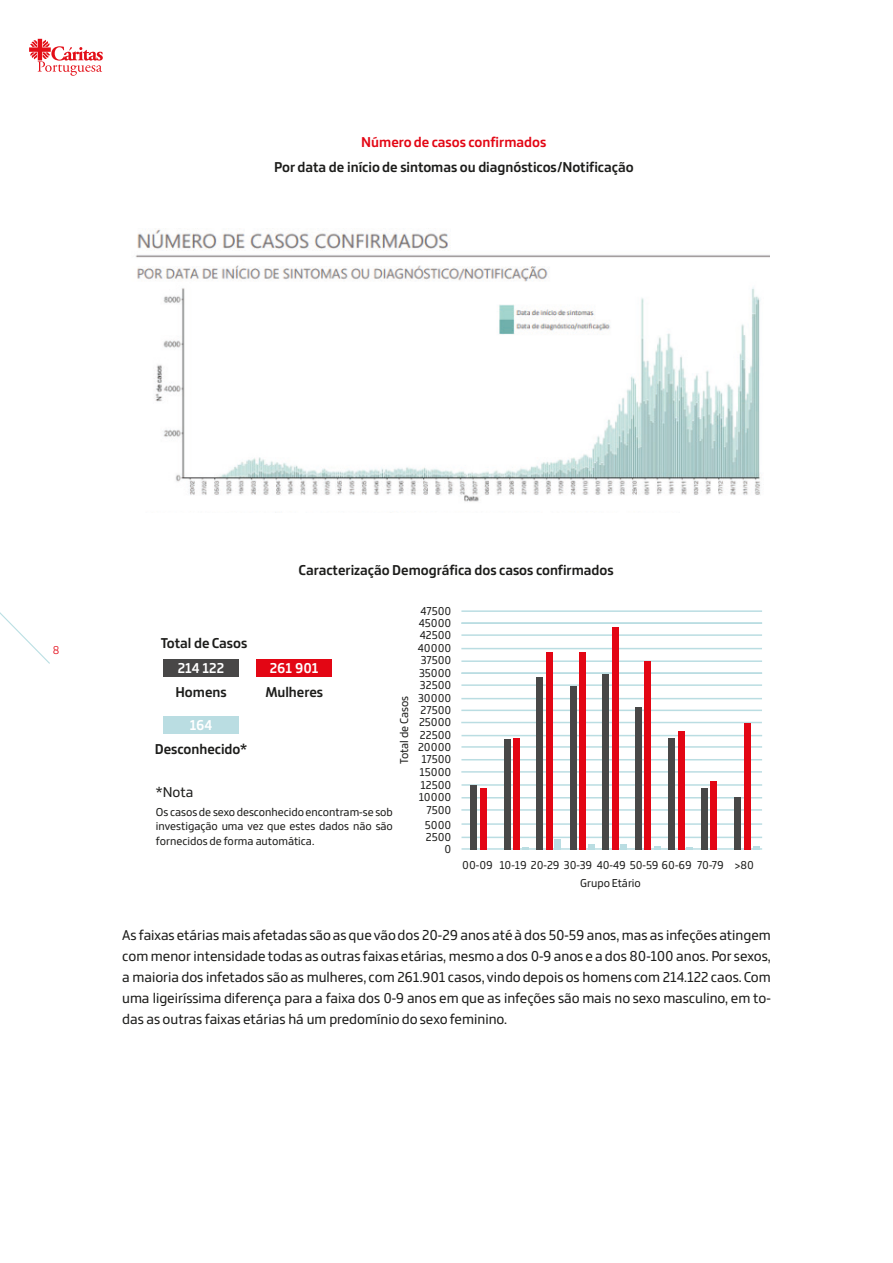
<style>
.page{position:relative;width:893px;height:1263px;background:#fff}
.page>*{position:absolute;margin:0;border:0;box-sizing:border-box;transform-origin:0 0}
.Corpo_de_texto_2{font:15px/21px "Bronkoh";color:#1d1d1b;text-align:justify}
.Corpo_de_texto_2-2{font:700 15px "Bronkoh";color:#1d1d1b}
.Corpo_de_texto_2-3{font:700 15px "Bronkoh";color:#e30614}
.Corpo_de_texto_2-4{font:700 15px "Bronkoh";letter-spacing:-.005em;color:#fff}
.Corpo_de_texto_2-5{font:12px/14.4px "Bronkoh";color:#1d1d1b;text-align:justify}
.t1{font:300 12px "Bronkoh";color:#e30614}
</style>
<div class="page">
<svg style="left:0;top:612px;width:50px;height:52px"></svg>
<svg style="left:29px;top:39px;width:74px;height:37px"></svg>
<div style="left:163px;top:659px;width:76px;height:17px;background:#484747"></div>
<div style="left:163px;top:716px;width:76px;height:17px;background:#badde2"></div>
<div style="left:257px;top:659px;width:75px;height:17px;background:#e30614"></div>
<hr style="left:461px;top:735px;width:301px;height:1px;background:#badde2">
<hr style="left:461px;top:684px;width:301px;height:2px;background:#badde2">
<hr style="left:461px;top:634px;width:301px;height:2px;background:#badde2">
<hr style="left:461px;top:672px;width:301px;height:2px;background:#badde2">
<hr style="left:461px;top:622px;width:301px;height:2px;background:#badde2">
<hr style="left:461px;top:660px;width:301px;height:2px;background:#badde2">
<hr style="left:461px;top:610px;width:301px;height:2px;background:#badde2">
<hr style="left:461px;top:784px;width:301px;height:2px;background:#badde2">
<hr style="left:461px;top:746px;width:301px;height:2px;background:#badde2">
<hr style="left:461px;top:698px;width:301px;height:1px;background:#badde2">
<hr style="left:461px;top:648px;width:301px;height:1px;background:#badde2">
<hr style="left:461px;top:797px;width:301px;height:1px;background:#badde2">
<hr style="left:461px;top:759px;width:301px;height:1px;background:#badde2">
<hr style="left:461px;top:710px;width:301px;height:1px;background:#badde2">
<hr style="left:461px;top:809px;width:301px;height:2px;background:#badde2">
<hr style="left:461px;top:771px;width:301px;height:2px;background:#badde2">
<hr style="left:461px;top:722px;width:301px;height:1px;background:#badde2">
<hr style="left:461px;top:823px;width:301px;height:2px;background:#badde2">
<hr style="left:461px;top:837px;width:301px;height:1px;background:#badde2">
<hr style="left:461px;top:848px;width:301px;height:2px;background:#badde2">
<div style="left:470px;top:785px;width:7px;height:65px;background:#484747"></div>
<div style="left:480px;top:789px;width:6px;height:61px;background:#e30614"></div>
<div style="left:504px;top:739px;width:6px;height:111px;background:#484747"></div>
<div style="left:513px;top:738px;width:7px;height:112px;background:#e30614"></div>
<div style="left:536px;top:677px;width:7px;height:173px;background:#484747"></div>
<div style="left:546px;top:652px;width:6px;height:198px;background:#e30614"></div>
<div style="left:570px;top:686px;width:6px;height:164px;background:#484747"></div>
<div style="left:602px;top:674px;width:7px;height:176px;background:#484747"></div>
<div style="left:635px;top:708px;width:6px;height:142px;background:#484747"></div>
<div style="left:668px;top:738px;width:7px;height:112px;background:#484747"></div>
<div style="left:701px;top:789px;width:6px;height:61px;background:#484747"></div>
<div style="left:734px;top:797px;width:7px;height:53px;background:#484747"></div>
<div style="left:579px;top:652px;width:7px;height:198px;background:#e30614"></div>
<div style="left:612px;top:627px;width:6px;height:223px;background:#e30614"></div>
<div style="left:644px;top:661px;width:7px;height:189px;background:#e30614"></div>
<div style="left:678px;top:731px;width:6px;height:119px;background:#e30614"></div>
<div style="left:710px;top:781px;width:7px;height:69px;background:#e30614"></div>
<div style="left:744px;top:723px;width:6px;height:127px;background:#e30614"></div>
<div style="left:554px;top:839px;width:7px;height:11px;background:#badde2"></div>
<svg style="left:589px;top:844px;width:6px;height:4px"></svg>
<div style="left:620px;top:844px;width:7px;height:6px;background:#badde2"></div>
<svg style="left:654px;top:846px;width:6px;height:2px"></svg>
<svg style="left:753px;top:846px;width:7px;height:2px"></svg>
<img style="left:135px;top:229px;width:635px;height:284px">
<p class="Corpo_de_texto_2-3" style="left:361px;top:134px;width:186px">Número de casos confirmados</p>
<p class="Corpo_de_texto_2-2" style="left:274px;top:159px;width:361px">Por data de início de sintomas ou diagnósticos/Notificação</p>
<p class="t1" style="left:53px;top:644px;width:8px">8</p>
<p class="Corpo_de_texto_2-2" style="left:298px;top:562px;width:317px">Caracterização Demográfica dos casos confirmados</p>
<p class="Corpo_de_texto_2-5" style="left:421px;top:604px;width:32px">47500</p>
<p class="Corpo_de_texto_2-2" style="left:161px;top:634px;width:88px">Total de Casos</p>
<p class="Corpo_de_texto_2-2" style="left:175px;top:683px;width:53px">Homens</p>
<p class="Corpo_de_texto_2-4" style="left:178px;top:659px;width:48px">214 122</p>
<p class="Corpo_de_texto_2-4" style="left:270px;top:659px;width:50px">261 901</p>
<p class="Corpo_de_texto_2-2" style="left:265px;top:683px;width:59px">Mulheres</p>
<p class="Corpo_de_texto_2-4" style="left:190px;top:716px;width:24px">164</p>
<p class="Corpo_de_texto_2-2" style="left:155px;top:741px;width:94px">Desconhecido*</p>
<p class="Corpo_de_texto_2-5" style="left:397px;top:764px;width:69px;rotate:-90deg">Total de Casos</p>
<p class="Corpo_de_texto_2" style="left:156px;top:782px;width:39px">*Nota</p>
<p class="Corpo_de_texto_2-5" style="left:156px;top:805px;width:238px">Os casos de sexo desconhecido encontram-se sob investigação uma vez que estes dados não são fornecidos de forma automática.</p>
<p class="Corpo_de_texto_2-5" style="left:419px;top:616px;width:34px">45000</p>
<p class="Corpo_de_texto_2-5" style="left:420px;top:628px;width:33px">42500</p>
<p class="Corpo_de_texto_2-5" style="left:419px;top:666px;width:34px">35000</p>
<p class="Corpo_de_texto_2-5" style="left:418px;top:641px;width:35px">40000</p>
<p class="Corpo_de_texto_2-5" style="left:420px;top:678px;width:33px">32500</p>
<p class="Corpo_de_texto_2-5" style="left:421px;top:653px;width:32px">37500</p>
<p class="Corpo_de_texto_2-5" style="left:418px;top:691px;width:35px">30000</p>
<p class="Corpo_de_texto_2-5" style="left:421px;top:703px;width:32px">27500</p>
<p class="Corpo_de_texto_2-5" style="left:419px;top:715px;width:34px">25000</p>
<p class="Corpo_de_texto_2-5" style="left:420px;top:728px;width:33px">22500</p>
<p class="Corpo_de_texto_2-5" style="left:418px;top:740px;width:35px">20000</p>
<p class="Corpo_de_texto_2-5" style="left:421px;top:753px;width:31px">17500</p>
<p class="Corpo_de_texto_2-5" style="left:420px;top:765px;width:33px">15000</p>
<p class="Corpo_de_texto_2-5" style="left:420px;top:778px;width:32px">12500</p>
<p class="Corpo_de_texto_2-5" style="left:419px;top:790px;width:34px">10000</p>
<p class="Corpo_de_texto_2-5" style="left:427px;top:803px;width:26px">7500</p>
<p class="Corpo_de_texto_2-5" style="left:425px;top:818px;width:28px">5000</p>
<p class="Corpo_de_texto_2-5" style="left:426px;top:830px;width:27px">2500</p>
<p class="Corpo_de_texto_2-5" style="left:444px;top:842px;width:8px">0</p>
<p class="Corpo_de_texto_2-5" style="left:462px;top:858px;width:32px">00-09</p>
<p class="Corpo_de_texto_2-5" style="left:500px;top:858px;width:226px">10-19 20-29 30-39 40-49 50-59 60-69 70-79</p>
<p class="Corpo_de_texto_2-5" style="left:735px;top:858px;width:21px">&gt;80</p>
<p class="Corpo_de_texto_2-5" style="left:580px;top:876px;width:62px">Grupo Etário</p>
<p class="Corpo_de_texto_2" style="left:122px;top:925px;width:650px">As faixas etárias mais afetadas são as que vão dos 20-29 anos até à dos 50-59 anos, mas as infeções atingem com menor intensidade todas as outras faixas etárias, mesmo a dos 0-9 anos e a dos 80-100 anos. Por sexos, a maioria dos infetados são as mulheres, com 261.901 casos, vindo depois os homens com 214.122 caos. Com uma ligeiríssima diferença para a faixa dos 0-9 anos em que as infeções são mais no sexo masculino, em to&shy;das as outras faixas etárias há um predomínio do sexo feminino.</p>
</div>
